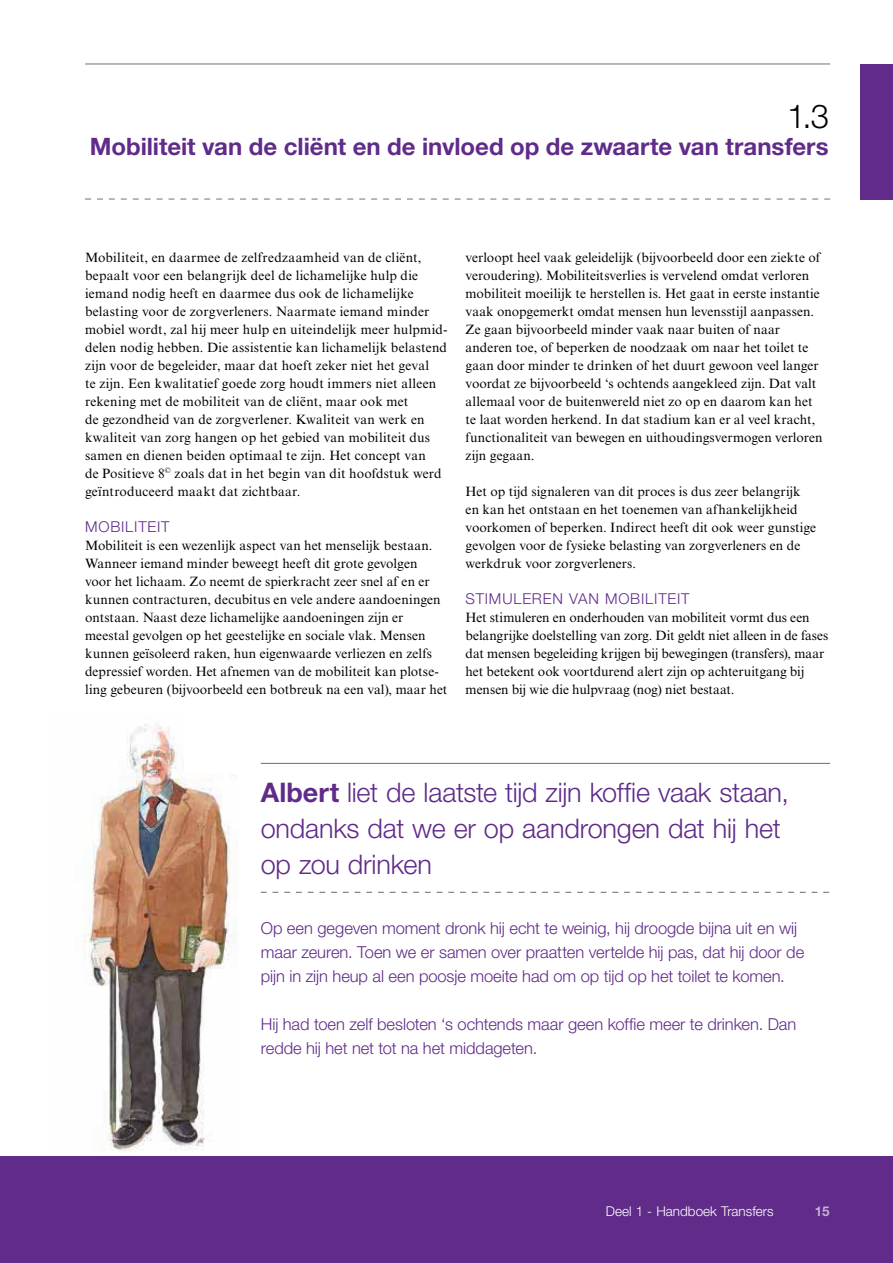
<style>
.page{position:relative;width:893px;height:1263px;background:#fff}
.page>*{position:absolute;margin:0;border:0;box-sizing:border-box;transform-origin:0 0}
.t1{font:300 33px "Helvetica Neue LT Std";color:#000300}
.t2{font:300 27px/36px "Helvetica Neue LT Std";letter-spacing:-.005em;color:#602b89}
.t3{font:700 24px "Helvetica Neue LT Std";color:#602b89}
.t4{font:300 16.5px/24px "Helvetica Neue LT Std";letter-spacing:-.005em;color:#602b89}
.t5{font:300 15px "Helvetica Neue LT Std";letter-spacing:.055em;color:#602b89}
.t6{font:13.5px/18px "Times New Roman MT Std";letter-spacing:.01em;color:#000300}
.t7{font:300 13.5px "Helvetica Neue LT Std";color:#fff}
.t8{font:700 13.5px "Helvetica Neue LT Std";color:#c1b0d3}
.s1{font-weight:700}
</style>
<div class="page">
<div style="left:0;top:1157px;width:892px;height:106px;background:#602b89"></div>
<hr style="left:85px;top:64px;width:745px;height:1px;background:#707273">
<svg style="left:85px;top:199px;width:745px;height:1px"></svg>
<div style="left:860px;top:64px;width:32px;height:135px;background:#602b89"></div>
<hr style="left:261px;top:763px;width:569px;height:1px;background:#6a6d6d">
<svg style="left:261px;top:892px;width:568px;height:1px"></svg>
<img style="left:83px;top:724px;width:154px;height:427px">
<h1 class="t1" style="left:787px;top:96px;width:43px">1.3</h1>
<h3 class="t3" style="left:90px;top:132px;width:740px">Mobiliteit van de cliënt en de invloed op de zwaarte van transfers</h3>
<p class="t6" style="left:85px;top:248px;width:364px">Mobiliteit, en daarmee de zelfredzaamheid van de cliënt, bepaalt voor een belangrijk deel de lichamelijke hulp die iemand nodig heeft en daarmee dus ook de lichamelijke belasting voor de zorgverleners. Naarmate iemand minder mobiel wordt, zal hij meer hulp en uiteindelijk meer hulpmid&shy;delen nodig hebben. Die assistentie kan lichamelijk belastend zijn voor de begeleider, maar dat hoeft zeker niet het geval<br>te zijn. Een kwalitatief goede zorg houdt immers niet alleen rekening met de mobiliteit van de cliënt, maar ook met<br>de gezondheid van de zorgverlener. Kwaliteit van werk en kwaliteit van zorg hangen op het gebied van mobiliteit dus samen en dienen beiden optimaal te zijn. Het concept van<br>de Positieve 8<sup>©</sup> zoals dat in het begin van dit hoofdstuk werd geïntroduceerd maakt dat zichtbaar.</p>
<p class="t5" style="left:85px;top:517px;width:86px">MOBILITEIT</p>
<p class="t6" style="left:85px;top:536px;width:364px">Mobiliteit is een wezenlijk aspect van het menselijk bestaan.<br>Wanneer iemand minder beweegt heeft dit grote gevolgen<br>voor het lichaam. Zo neemt de spierkracht zeer snel af en er kunnen contracturen, decubitus en vele andere aandoeningen ontstaan. Naast deze lichamelijke aandoeningen zijn er meestal gevolgen op het geestelijke en sociale vlak. Mensen kunnen geïsoleerd raken, hun eigenwaarde verliezen en zelfs depressief worden. Het afnemen van de mobiliteit kan plotse&shy;ling gebeuren (bijvoorbeeld een botbreuk na een val), maar het</p>
<p class="t6" style="left:466px;top:248px;width:358px">verloopt heel vaak geleidelijk (bijvoorbeeld door een ziekte of veroudering). Mobiliteitsverlies is vervelend omdat verloren mobiliteit moeilijk te herstellen is. Het gaat in eerste instantie vaak onopgemerkt omdat mensen hun levensstijl aanpassen.<br>Ze gaan bijvoorbeeld minder vaak naar buiten of naar anderen toe, of beperken de noodzaak om naar het toilet te gaan door minder te drinken of het duurt gewoon veel langer voordat ze bijvoorbeeld ‘s ochtends aangekleed zijn. Dat valt allemaal voor de buitenwereld niet zo op en daarom kan het te laat worden herkend. In dat stadium kan er al veel kracht, functionaliteit van bewegen en uithoudingsvermogen verloren zijn gegaan.</p>
<p class="t6" style="left:466px;top:482px;width:352px">Het op tijd signaleren van dit proces is dus zeer belangrijk en kan het ontstaan en het toenemen van afhankelijkheid voorkomen of beperken. Indirect heeft dit ook weer gunstige gevolgen voor de fysieke belasting van zorgverleners en de werkdruk voor zorgverleners.</p>
<p class="t5" style="left:466px;top:589px;width:225px">STIMULEREN VAN MOBILITEIT</p>
<p class="t6" style="left:466px;top:608px;width:364px">Het stimuleren en onderhouden van mobiliteit vormt dus een belangrijke doelstelling van zorg. Dit geldt niet alleen in de fases dat mensen begeleiding krijgen bij bewegingen (transfers), maar het betekent ook voortdurend alert zijn op achteruitgang bij mensen bij wie die hulpvraag (nog) niet bestaat.</p>
<h2 class="t2" style="left:261px;top:774px;width:529px"><span class="s1">Albert</span> liet de laatste tijd zijn koffie vaak staan, ondanks dat we er op aandrongen dat hij het op zou drinken</h2>
<p class="t4" style="left:261px;top:916px;width:545px">Op een gegeven moment dronk hij echt te weinig, hij droogde bijna uit en wij maar zeuren. Toen we er samen over praatten vertelde hij pas, dat hij door de pijn in zijn heup al een poosje moeite had om op tijd op het toilet te komen.</p>
<p class="t4" style="left:261px;top:1012px;width:537px">Hij had toen zelf besloten ‘s ochtends maar geen koffie meer te drinken. Dan redde hij het net tot na het middageten.</p>
<p class="t7" style="left:606px;top:1203px;width:169px">Deel 1 - Handboek Transfers</p>
<p class="t8" style="left:815px;top:1203px;width:17px">15</p>
</div>
